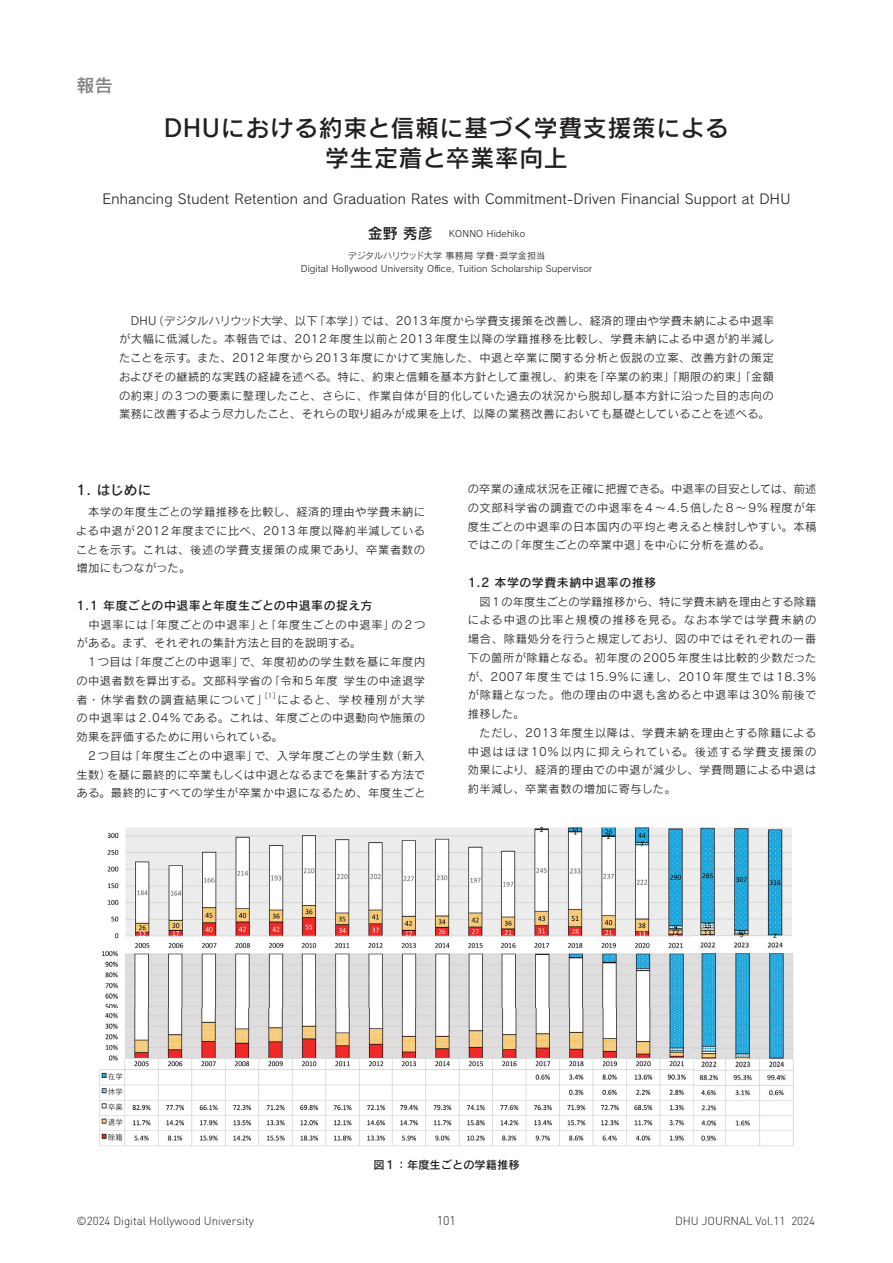
<style>
.page{position:relative;width:893px;height:1263px;background:#fff}
.page>*{position:absolute;margin:0;border:0;box-sizing:border-box;transform-origin:0 0}
.t1{font:24px/30px "Rodin Pro DB";letter-spacing:.02em;color:#231f20;text-align:center}
.t2{font:18px "Rodin Pro DB";color:#808285}
.t3{font:13.5px "Rodin Pro M";letter-spacing:.02em;color:#231f20}
.t4{font:13.5px "Rodin Pro DB";color:#231f20}
.t5{font:300 12.45px "DIN";color:#231f20}
.t6{font:12px "Rodin Pro DB";letter-spacing:.04em;color:#231f20}
.t7{font:300 11.55px "DIN";color:#231f20}
.t8{font:11.25px/18.8px "Rodin Pro M";letter-spacing:.04em;color:#231f20;text-align:justify}
.t9{font:11.25px "Rodin Pro DB";color:#231f20}
.t10{font:9px/13.5px "Rodin Pro M";letter-spacing:.02em;color:#231f20;text-align:center}
.t11{font:6.6px "Rodin Pro M";color:#231f20}
.s1{font-family:"Rodin Pro DB";font-size:15px}
</style>
<div class="page">
<img style="left:99px;top:826px;width:695px;height:321px">
<h2 class="t2" style="left:77px;top:74px;width:38px">報告</h2>
<h1 class="t1" style="left:164px;top:112px;width:567px">DHUにおける約束と信頼に基づく学費支援策による学生定着と卒業率向上</h1>
<p class="t3" style="left:103px;top:191px;width:689px">Enhancing Student Retention and Graduation Rates with Commitment-Driven Financial Support at DHU</p>
<p class="t10" style="left:368px;top:227px;width:159px"><span class="s1">金野 秀彦</span> KONNO Hidehiko</p>
<p class="t10" style="left:301px;top:248px;width:293px">デジタルハリウッド大学 事務局 学費・奨学金担当<br>Digital Hollywood University Office, Tuition Scholarship Supervisor</p>
<p class="t8" style="left:119px;top:311px;width:657px">　DHU（デジタルハリウッド大学、以下「本学」）では、2013年度から学費支援策を改善し、経済的理由や学費未納による中退率が大幅に低減した。本報告では、2012年度生以前と2013年度生以降の学籍推移を比較し、学費未納による中退が約半減したことを示す。また、2012年度から2013年度にかけて実施した、中退と卒業に関する分析と仮説の立案、改善方針の策定およびその継続的な実践の経緯を述べる。特に、約束と信頼を基本方針として重視し、約束を「卒業の約束」「期限の約束」「金額の約束」の 3つの要素に整理したこと、さらに、作業自体が目的化していた過去の状況から脱却し基本方針に沿った目的志向の業務に改善するよう尽力したこと、それらの取り組みが成果を上げ、以降の業務改善においても基礎としていることを述べる。</p>
<p class="t4" style="left:77px;top:481px;width:76px">1. はじめに</p>
<p class="t8" style="left:76px;top:502px;width:351px">　本学の年度生ごとの学籍推移を比較し、経済的理由や学費未納による中退が 2012年度までに比べ、2013年度以降約半減していることを示す。これは、後述の学費支援策の成果であり、卒業者数の増加にもつながった。</p>
<p class="t6" style="left:77px;top:598px;width:298px">1.1 年度ごとの中退率と年度生ごとの中退率の捉え方</p>
<p class="t8" style="left:77px;top:614px;width:350px;text-align:left">　中退率には「年度ごとの中退率」と「年度生ごとの中退率」の2つがある。まず、それぞれの集計方法と目的を説明する。<br>　1つ目は「年度ごとの中退率」で、年度初めの学生数を基に年度内の中退者数を算出する。文部科学省の「令和 5年度 学生の中途退学者・休学者数の調査結果について」</p>
<p class="t11" style="left:265px;top:691px;width:12px">[1]</p>
<p class="t8" style="left:77px;top:689px;width:351px;text-align:left;text-indent:201px">によると、学校種別が大学の中退率は 2.04% である。これは、年度ごとの中退動向や施策の効果を評価するために用いられている。<br>　2つ目は「年度生ごとの中退率」で、入学年度ごとの学生数（新入生数）を基に最終的に卒業もしくは中退となるまでを集計する方法である。最終的にすべての学生が卒業か中退になるため、年度生ごと</p>
<p class="t8" style="left:467px;top:479px;width:350px">の卒業の達成状況を正確に把握できる。中退率の目安としては、前述の文部科学省の調査での中退率を4～ 4.5倍した 8～ 9%程度が年度生ごとの中退率の日本国内の平均と考えると検討しやすい。本稿ではこの「年度生ごとの卒業中退」を中心に分析を進める。</p>
<p class="t6" style="left:468px;top:575px;width:190px">1.2 本学の学費未納中退率の推移</p>
<p class="t8" style="left:468px;top:591px;width:350px;text-align:left">　図1の年度生ごとの学籍推移から、特に学費未納を理由とする除籍による中退の比率と規模の推移を見る。なお本学では学費未納の場合、除籍処分を行うと規定しており、図の中ではそれぞれの一番下の箇所が除籍となる。初年度の 2005年度生は比較的少数だったが、2007年度生では 15.9%に達し、2010年度生では 18.3%が除籍となった。他の理由の中退も含めると中退率は30%前後で推移した。<br>　ただし、2013年度生以降は、学費未納を理由とする除籍による中退はほぼ10%以内に抑えられている。後述する学費支援策の効果により、経済的理由での中退が減少し、学費問題による中退は約半減し、卒業者数の増加に寄与した。</p>
<p class="t9" style="left:373px;top:1157px;width:148px">図１：年度生ごとの学籍推移</p>
<p class="t7" style="left:77px;top:1213px;width:179px">© 2024 Digital Hollywood University</p>
<p class="t5" style="left:437px;top:1213px;width:21px">101</p>
<p class="t7" style="left:675px;top:1213px;width:141px">DHU JOURNAL Vol.11 2024</p>
</div>
